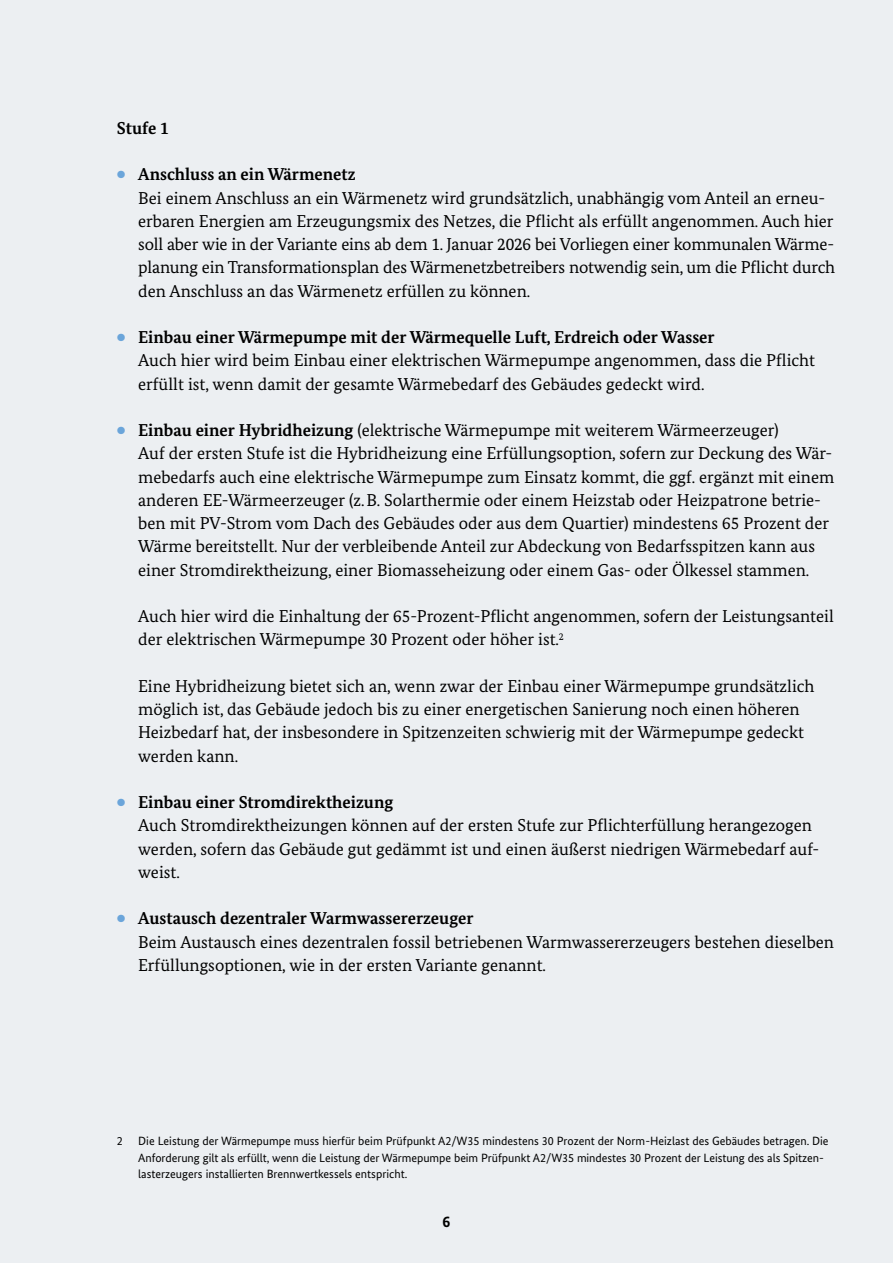
<style>
.page{position:relative;width:893px;height:1263px;background:#eceff2}
.page>*{position:absolute;margin:0;border:0;box-sizing:border-box;transform-origin:0 0}
.t1{font:17.25px/23.2px "Bundes Serif";color:#000}
.t2{font:700 17.25px "Bundes Serif";letter-spacing:-.005em;color:#000}
.t3{font:700 15.75px "Bundes Sans";color:#000}
.t4{font:12px/16.5px "Bundes Sans";color:#000}
.s1{font-family:"European Pi Three";font-size:10.5px;color:#6ba5da}
.s2{font-weight:700}
</style>
<div class="page">
<p class="t2" style="left:117px;top:117px;width:53px">Stufe 1</p>
<p class="t1" style="left:138px;top:163px;width:698px;text-indent:-21px"><span class="s1">#</span> <span class="s2">Anschluss an ein Wärmenetz<br></span>Bei einem Anschluss an ein Wärmenetz wird grundsätzlich, unabhängig vom Anteil an erneu&shy;erbaren Energien am Erzeugungsmix des Netzes, die Pflicht als erfüllt angenommen. Auch hier soll aber wie in der Variante eins ab dem 1. Januar 2026 bei Vorliegen einer kommunalen Wärme&shy;planung ein Transformationsplan des Wärmenetzbetreibers notwendig sein, um die Pflicht durch den Anschluss an das Wärmenetz erfüllen zu können.</p>
<p class="t1" style="left:138px;top:325px;width:678px;text-indent:-21px"><span class="s1">#</span> <span class="s2">Einbau einer Wärmepumpe mit der Wärmequelle Luft, Erdreich oder Wasser<br></span>Auch hier wird beim Einbau einer elektrischen Wärmepumpe angenommen, dass die Pflicht erfüllt ist, wenn damit der gesamte Wärmebedarf des Gebäudes gedeckt wird.</p>
<p class="t1" style="left:138px;top:418px;width:698px;text-indent:-21px"><span class="s1">#</span> <span class="s2">Einbau einer Hybridheizung</span> (elektrische Wärmepumpe mit weiterem Wärmeerzeuger)<br>Auf der ersten Stufe ist die Hybridheizung eine Erfüllungsoption, sofern zur Deckung des Wär&shy;mebedarfs auch eine elektrische Wärmepumpe zum Einsatz kommt, die ggf. ergänzt mit einem anderen EE-Wärmeerzeuger (z.B. Solarthermie oder einem Heizstab oder Heizpatrone betrie&shy;ben mit PV-Strom vom Dach des Gebäudes oder aus dem Quartier) mindestens 65 Prozent der Wärme bereitstellt. Nur der verbleibende Anteil zur Abdeckung von Bedarfsspitzen kann aus einer Stromdirektheizung, einer Biomasseheizung oder einem Gas- oder Ölkessel stammen.</p>
<p class="t1" style="left:138px;top:604px;width:697px">Auch hier wird die Einhaltung der 65-Prozent-Pflicht angenommen, sofern der Leistungsanteil der elektrischen Wärmepumpe 30 Prozent oder höher ist.<sup>2</sup></p>
<p class="t1" style="left:138px;top:674px;width:678px">Eine Hybridheizung bietet sich an, wenn zwar der Einbau einer Wärmepumpe grundsätzlich möglich ist, das Gebäude jedoch bis zu einer energetischen Sanierung noch einen höheren Heizbedarf hat, der insbesondere in Spitzenzeiten schwierig mit der Wärmepumpe gedeckt werden kann.</p>
<p class="t1" style="left:138px;top:790px;width:683px;text-indent:-21px"><span class="s1">#</span> <span class="s2">Einbau einer Stromdirektheizung<br></span>Auch Stromdirektheizungen können auf der ersten Stufe zur Pflichterfüllung herangezogen werden, sofern das Gebäude gut gedämmt ist und einen äußerst niedrigen Wärmebedarf auf&shy;weist.</p>
<p class="t1" style="left:138px;top:907px;width:697px;text-indent:-21px"><span class="s1">#</span> <span class="s2">Austausch dezentraler Warmwassererzeuger<br></span>Beim Austausch eines dezentralen fossil betriebenen Warmwassererzeugers bestehen dieselben<br>Erfüllungsoptionen, wie in der ersten Variante genannt.</p>
<p class="t4" style="left:117px;top:1133px;width:7px">2</p>
<p class="t4" style="left:138px;top:1133px;width:692px">Die Leistung der Wärmepumpe muss hierfür beim Prüfpunkt A2/W35 mindestens 30 Prozent der Norm-Heizlast des Gebäudes betragen. Die<br>Anforderung gilt als erfüllt, wenn die Leistung der Wärmepumpe beim Prüfpunkt A2/W35 mindestes 30 Prozent der Leistung des als Spitzen&shy;lasterzeugers installierten Brennwertkessels entspricht.</p>
<p class="t3" style="left:443px;top:1212px;width:9px">6</p>
</div>
